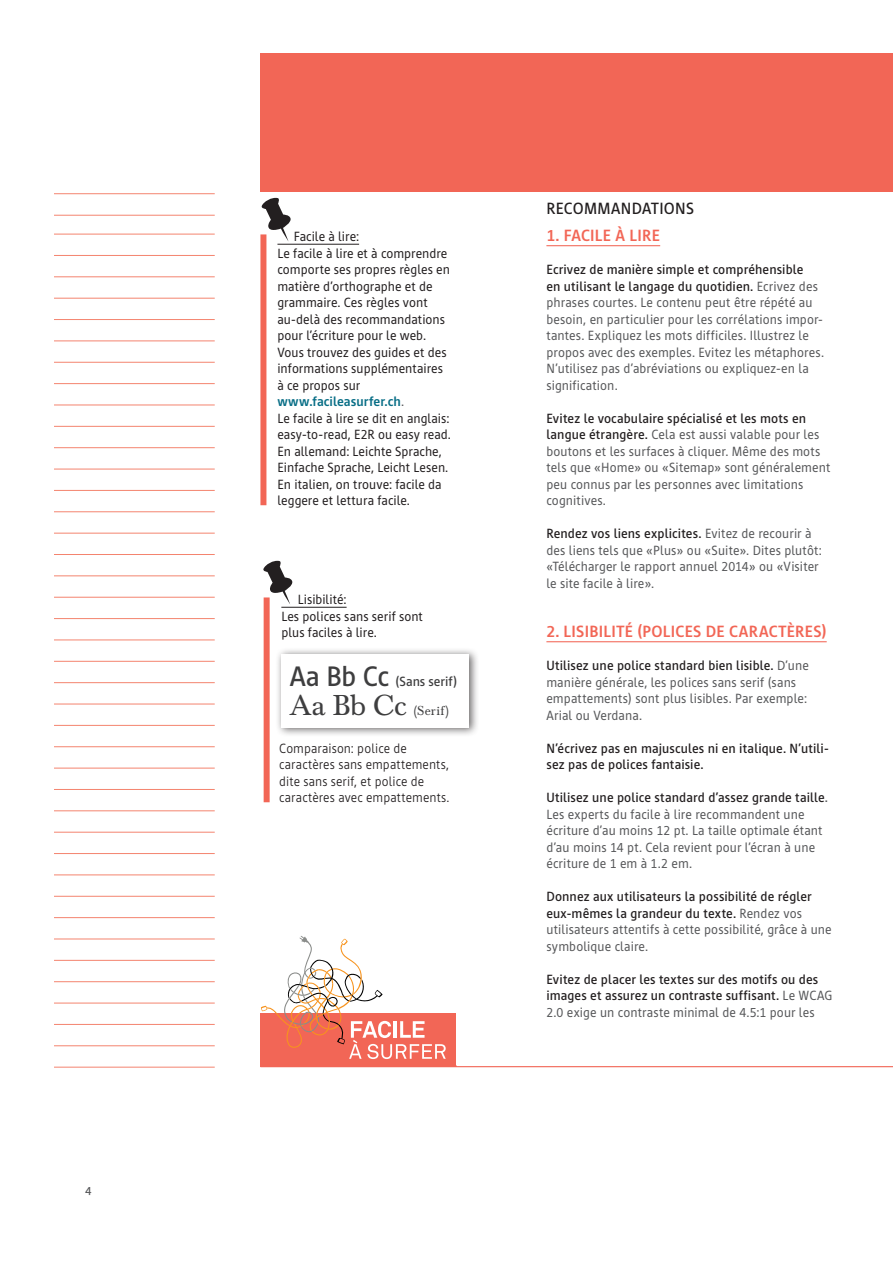
<style>
.page{position:relative;width:893px;height:1263px;background:#fff}
.page>*{position:absolute;margin:0;border:0;box-sizing:border-box;transform-origin:0 0}
.t1{font:700 16.5px "Cast";letter-spacing:.02em;color:#f26656}
.t2{font:500 16.5px "Cast";letter-spacing:.02em;color:#231f20}
.t3{font:13.5px/16.5px "Cast";letter-spacing:.01em;color:#57585a}
.t4{font:13.5px/16.5px "Cast";letter-spacing:.005em;color:#231f20}
.t5{font:500 13.5px/16.5px "Cast";letter-spacing:.01em;color:#231f20}
.t6{font:300 13.5px/16.5px "Cast";letter-spacing:.01em;color:#231f20}
.t7{font:500 13.5px/28.5px "Cast";letter-spacing:.005em;color:#3e3e3f}
.t8{font:500 11.25px "AB Newut Plain";color:#57585a}
.s1{font-weight:700;color:#086e86}
.s2{color:#57585a}
.s3{font-size:28.5px}
.s4{font-family:"Baskerville";font-weight:400;font-size:30px}
.s5{font-family:"Baskerville";font-weight:400}
.s6{font-weight:500;color:#231f20}
.s7{font-weight:500}
.s8{font-weight:400;color:#57585a}
</style>
<div class="page">
<hr style="left:260px;top:1066px;width:633px;height:1px;background:#f26656">
<div style="left:260px;top:54px;width:633px;height:138px;background:#f26656"></div>
<hr style="left:281px;top:607px;width:66px;height:1px;background:#231f20">
<hr style="left:546px;top:245px;width:114px;height:1px;background:#f26656">
<hr style="left:546px;top:641px;width:281px;height:1px;background:#f26656">
<hr style="left:277px;top:244px;width:82px;height:1px;background:#231f20">
<div style="left:260px;top:234px;width:6px;height:271px;background:#f26656"></div>
<div style="left:264px;top:597px;width:6px;height:205px;background:#f26656"></div>
<div style="left:275px;top:647px;width:204px;height:90px;background:#231f20;opacity:.68"></div>
<div style="left:281px;top:654px;width:188px;height:73px;background:#fff"></div>
<svg style="left:262px;top:198px;width:29px;height:44px"></svg>
<svg style="left:263px;top:561px;width:29px;height:43px"></svg>
<div style="left:261px;top:1013px;width:195px;height:54px;background:#f26656"></div>
<svg style="left:261px;top:936px;width:185px;height:123px"></svg>
<hr style="left:54px;top:234px;width:161px;height:1px;background:#f4846f">
<hr style="left:54px;top:255px;width:161px;height:1px;background:#f4846f">
<hr style="left:54px;top:277px;width:161px;height:1px;background:#f4846f">
<hr style="left:54px;top:298px;width:161px;height:1px;background:#f4846f">
<hr style="left:54px;top:319px;width:161px;height:1px;background:#f4846f">
<hr style="left:54px;top:341px;width:161px;height:1px;background:#f4846f">
<hr style="left:54px;top:362px;width:161px;height:1px;background:#f4846f">
<hr style="left:54px;top:383px;width:161px;height:1px;background:#f4846f">
<hr style="left:54px;top:405px;width:161px;height:1px;background:#f4846f">
<hr style="left:54px;top:426px;width:161px;height:1px;background:#f4846f">
<hr style="left:54px;top:447px;width:161px;height:1px;background:#f4846f">
<hr style="left:54px;top:469px;width:161px;height:1px;background:#f4846f">
<hr style="left:54px;top:490px;width:161px;height:1px;background:#f4846f">
<hr style="left:54px;top:511px;width:161px;height:1px;background:#f4846f">
<hr style="left:54px;top:533px;width:161px;height:1px;background:#f4846f">
<hr style="left:54px;top:554px;width:161px;height:1px;background:#f4846f">
<hr style="left:54px;top:576px;width:161px;height:1px;background:#f4846f">
<hr style="left:54px;top:597px;width:161px;height:1px;background:#f4846f">
<hr style="left:54px;top:618px;width:161px;height:1px;background:#f4846f">
<hr style="left:54px;top:640px;width:161px;height:1px;background:#f4846f">
<hr style="left:54px;top:661px;width:161px;height:1px;background:#f4846f">
<hr style="left:54px;top:682px;width:161px;height:1px;background:#f4846f">
<hr style="left:54px;top:704px;width:161px;height:1px;background:#f4846f">
<hr style="left:54px;top:725px;width:161px;height:1px;background:#f4846f">
<hr style="left:54px;top:746px;width:161px;height:1px;background:#f4846f">
<hr style="left:54px;top:768px;width:161px;height:1px;background:#f4846f">
<hr style="left:54px;top:789px;width:161px;height:1px;background:#f4846f">
<hr style="left:54px;top:810px;width:161px;height:1px;background:#f4846f">
<hr style="left:54px;top:832px;width:161px;height:1px;background:#f4846f">
<hr style="left:54px;top:853px;width:161px;height:1px;background:#f4846f">
<hr style="left:54px;top:875px;width:161px;height:1px;background:#f4846f">
<hr style="left:54px;top:896px;width:161px;height:1px;background:#f4846f">
<hr style="left:54px;top:917px;width:161px;height:1px;background:#f4846f">
<hr style="left:54px;top:939px;width:161px;height:1px;background:#f4846f">
<hr style="left:54px;top:960px;width:161px;height:1px;background:#f4846f">
<hr style="left:54px;top:981px;width:161px;height:1px;background:#f4846f">
<hr style="left:54px;top:1003px;width:161px;height:1px;background:#f4846f">
<hr style="left:54px;top:1024px;width:161px;height:1px;background:#f4846f">
<hr style="left:54px;top:1045px;width:161px;height:1px;background:#f4846f">
<hr style="left:54px;top:1067px;width:161px;height:1px;background:#f4846f">
<hr style="left:54px;top:193px;width:161px;height:1px;background:#f4846f">
<hr style="left:54px;top:215px;width:161px;height:1px;background:#f4846f">
<p class="t8" style="left:85px;top:1184px;width:8px">4</p>
<p class="t4" style="left:277px;top:228px;width:174px;text-indent:16px">Facile à lire:<br>Le facile à lire et à comprendre comporte ses propres règles en matière d’orthographe et de grammaire. Ces règles vont au-delà des recommandations pour l’écriture pour le web.<br>Vous trouvez des guides et des informations supplémentaires à ce propos sur <span class="s1">www.facileasurfer.ch</span><span class="s2">.</span></p>
<p class="t4" style="left:277px;top:410px;width:175px">Le facile à lire se dit en anglais: easy-to-read, E2R ou easy read.<br>En allemand: Leichte Sprache,<br>Einfache Sprache, Leicht Lesen.<br>En italien, on trouve: facile da leggere et lettura facile.</p>
<p class="t4" style="left:281px;top:591px;width:143px;text-indent:16px">Lisibilité:<br>Les polices sans serif sont plus faciles à lire.</p>
<p class="t7" style="left:290px;top:667px;width:169px"><span class="s3">Aa Bb Cc</span> (Sans serif)<br><span class="s4">Aa Bb Cc</span> <span class="s5">(Serif)</span></p>
<p class="t6" style="left:279px;top:740px;width:172px">Comparaison: police de caractères sans empattements, dite sans serif, et police de caractères avec empattements.</p>
<h1 class="t2" style="left:546px;top:199px;width:149px">RECOMMANDATIONS</h1>
<h2 class="t1" style="left:546px;top:226px;width:115px">1. FACILE À LIRE</h2>
<p class="t3" style="left:546px;top:261px;width:279px"><span class="s6">Ecrivez de manière simple et compréhensible<br>en utilisant le langage du quotidien.</span> Ecrivez des phrases courtes. Le contenu peut être répété au besoin, en particulier pour les corrélations impor&shy;tantes. Expliquez les mots difficiles. Illustrez le propos avec des exemples. Evitez les métaphores.<br>N’utilisez pas d’abréviations ou expliquez-en la signification.</p>
<p class="t3" style="left:546px;top:410px;width:285px"><span class="s6">Evitez le vocabulaire spécialisé et les mots en langue étrangère.</span> Cela est aussi valable pour les boutons et les surfaces à cliquer. Même des mots tels que «Home» ou «Sitemap» sont généralement peu connus par les personnes avec limitations cognitives.</p>
<p class="t3" style="left:546px;top:525px;width:277px"><span class="s6">Rendez vos liens explicites.</span> Evitez de recourir à des liens tels que «Plus» ou «Suite». Dites plutôt: «Télécharger le rapport annuel 2014» ou «Visiter le site facile à lire».</p>
<h2 class="t1" style="left:546px;top:622px;width:282px">2. LISIBILITÉ (POLICES DE CARACTÈRES)</h2>
<p class="t3" style="left:546px;top:657px;width:264px"><span class="s6">Utilisez une police standard bien lisible.</span> D’une manière générale, les polices sans serif (sans empattements) sont plus lisibles. Par exemple:<br>Arial ou Verdana.</p>
<p class="t5" style="left:546px;top:740px;width:283px">N’écrivez pas en majuscules ni en italique. N’utili&shy;sez pas de polices fantaisie.</p>
<p class="t3" style="left:546px;top:789px;width:283px"><span class="s6">Utilisez une police standard d’assez grande taille</span><span class="s7">.<br></span>Les experts du facile à lire recommandent une écriture d’au moins 12 pt. La taille optimale étant d’au moins 14 pt. Cela revient pour l’écran à une écriture de 1 em à 1.2 em.</p>
<p class="t3" style="left:546px;top:888px;width:287px"><span class="s6">Donnez aux utilisateurs la possibilité de régler eux-mêmes la grandeur du texte.</span> Rendez vos utilisateurs attentifs à cette possibilité, grâce à une symbolique claire.</p>
<p class="t5" style="left:546px;top:971px;width:287px">Evitez de placer les textes sur des motifs ou des images et assurez un contraste suffisant. <span class="s8">Le WCAG</span></p>
<p class="t3" style="left:546px;top:1004px;width:270px">2.0 exige un contraste minimal de 4.5:1 pour les</p>
</div>
